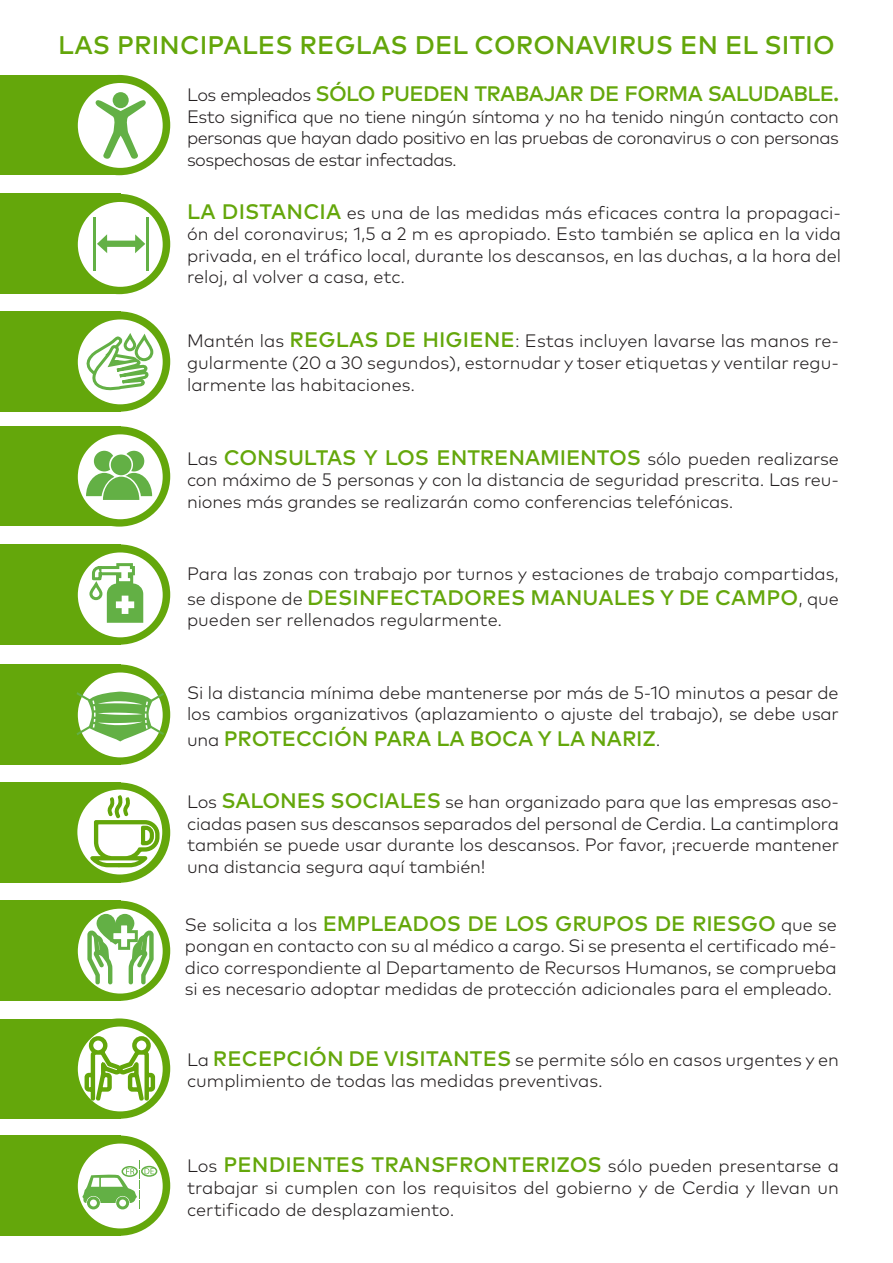
<style>
.page{position:relative;width:893px;height:1263px;background:#fff}
.page>*{position:absolute;margin:0;border:0;box-sizing:border-box;transform-origin:0 0}
.t1{font:500 25.5px "Mark Pro";letter-spacing:.005em;color:#63a60a}
.t2{font:500 21px "Mark Pro";letter-spacing:-.005em;color:#64a70b}
.t3{font:500 21px "Mark Pro";letter-spacing:-.03em;color:#64a70b}
.t4{font:300 18px/21.6px "Mark Pro";letter-spacing:-.01em;color:#231f20;text-align:justify}
.s1{font-weight:300;font-size:18px;color:#231f20}
.s2{font-weight:500;font-size:21px;color:#64a70b}
</style>
<div class="page">
<div style="left:0;top:75px;width:120px;height:100px;background:#64a70b"></div>
<div style="left:68px;top:75px;width:102px;height:100px;background:#64a70b;border-radius:50%"></div>
<div style="left:78px;top:83px;width:85px;height:85px;background:#fff;border-radius:50%"></div>
<div style="left:113px;top:92px;width:16px;height:16px;background:#63b045;border-radius:50%"></div>
<svg style="left:95px;top:99px;width:52px;height:60px"></svg>
<div style="left:0;top:194px;width:120px;height:100px;background:#64a70b"></div>
<div style="left:68px;top:194px;width:102px;height:100px;background:#64a70b;border-radius:50%"></div>
<div style="left:78px;top:202px;width:85px;height:85px;background:#fff;border-radius:50%"></div>
<svg style="left:97px;top:234px;width:48px;height:19px"></svg>
<hr style="left:94px;top:217px;width:2px;height:53px;background:#63b045">
<hr style="left:146px;top:217px;width:3px;height:53px;background:#63b045">
<div style="left:0;top:1135px;width:120px;height:100px;background:#64a70b"></div>
<div style="left:68px;top:1135px;width:102px;height:101px;background:#64a70b;border-radius:50%"></div>
<div style="left:78px;top:1143px;width:85px;height:85px;background:#fff;border-radius:50%"></div>
<svg style="left:83px;top:1161px;width:71px;height:48px"></svg>
<div style="left:141px;top:1166px;width:16px;height:11px;border:2px solid #63b045;border-radius:50%"></div>
<div style="left:0;top:426px;width:120px;height:100px;background:#64a70b"></div>
<div style="left:68px;top:426px;width:102px;height:101px;background:#64a70b;border-radius:50%"></div>
<div style="left:78px;top:434px;width:85px;height:85px;background:#fff;border-radius:50%"></div>
<div style="left:94px;top:451px;width:21px;height:20px;background:#63b045;border-radius:50%"></div>
<div style="left:124px;top:451px;width:20px;height:20px;background:#63b045;border-radius:50%"></div>
<svg style="left:109px;top:453px;width:24px;height:24px"></svg>
<div style="left:111px;top:454px;width:20px;height:21px;background:#63b045;border-radius:50%"></div>
<svg style="left:86px;top:473px;width:66px;height:27px"></svg>
<div style="left:0;top:1018px;width:120px;height:100px;background:#64a70b"></div>
<div style="left:68px;top:1018px;width:102px;height:101px;background:#64a70b;border-radius:50%"></div>
<div style="left:78px;top:1026px;width:85px;height:85px;background:#fff;border-radius:50%"></div>
<svg style="left:83px;top:1034px;width:74px;height:85px"></svg>
<div style="left:0;top:782px;width:120px;height:100px;background:#64a70b"></div>
<div style="left:68px;top:782px;width:102px;height:101px;background:#64a70b;border-radius:50%"></div>
<div style="left:77px;top:790px;width:85px;height:84px;background:#fff;border-radius:50%"></div>
<svg style="left:87px;top:793px;width:74px;height:76px"></svg>
<div style="left:0;top:311px;width:120px;height:100px;background:#64a70b"></div>
<div style="left:68px;top:311px;width:102px;height:101px;background:#64a70b;border-radius:50%"></div>
<div style="left:78px;top:319px;width:85px;height:85px;background:#fff;border-radius:50%"></div>
<svg style="left:77px;top:335px;width:72px;height:56px"></svg>
<svg style="left:136px;top:337px;width:16px;height:23px"></svg>
<div style="left:135px;top:335px;width:18px;height:26px;border:3px solid #63b045;border-radius:8px"></div>
<svg style="left:125px;top:336px;width:10px;height:14px"></svg>
<div style="left:124px;top:334px;width:12px;height:17px;border:3px solid #63b045;border-radius:5px"></div>
<div style="left:0;top:544px;width:120px;height:100px;background:#64a70b"></div>
<div style="left:68px;top:544px;width:102px;height:101px;background:#64a70b;border-radius:50%"></div>
<div style="left:78px;top:552px;width:85px;height:85px;background:#fff;border-radius:50%"></div>
<div style="left:89px;top:583px;width:13px;height:17px;border:3px solid #63b045;border-radius:5px"></div>
<svg style="left:90px;top:562px;width:53px;height:61px"></svg>
<div style="left:0;top:900px;width:120px;height:101px;background:#64a70b"></div>
<div style="left:68px;top:900px;width:102px;height:101px;background:#64a70b;border-radius:50%"></div>
<div style="left:78px;top:909px;width:85px;height:84px;background:#fff;border-radius:50%"></div>
<svg style="left:85px;top:914px;width:70px;height:74px"></svg>
<div style="left:0;top:664px;width:120px;height:100px;background:#64a70b"></div>
<div style="left:68px;top:664px;width:102px;height:101px;background:#64a70b;border-radius:50%"></div>
<div style="left:78px;top:672px;width:85px;height:85px;background:#fff;border-radius:50%"></div>
<svg style="left:77px;top:692px;width:87px;height:49px"></svg>
<h1 class="t1" style="left:58px;top:26px;width:778px">LAS PRINCIPALES REGLAS DEL CORONAVIRUS EN EL SITIO</h1>
<p class="t3" style="left:187px;top:78px;width:653px"><span class="s1">Los empleados</span> SÓLO PUEDEN TRABAJAR DE FORMA SALUDABLE.</p>
<p class="t4" style="left:187px;top:104px;width:653px">Esto significa que no tiene ningún síntoma y no ha tenido ningún contacto con personas que hayan dado positivo en las pruebas de coronavirus o con personas sospechosas de estar infectadas.</p>
<p class="t4" style="left:187px;top:200px;width:655px"><span class="s2">LA DISTANCIA</span> es una de las medidas más eficaces contra la propagaci&shy;ón del coronavirus; 1,5 a 2 m es apropiado. Esto también se aplica en la vida privada, en el tráfico local, durante los descansos, en las duchas, a la hora del reloj, al volver a casa, etc.</p>
<p class="t4" style="left:187px;top:329px;width:653px">Mantén las <span class="s2">REGLAS DE HIGIENE</span>: Estas incluyen lavarse las manos re&shy;gularmente (20 a 30 segundos), estornudar y toser etiquetas y ventilar regu&shy;larmente las habitaciones.</p>
<p class="t2" style="left:187px;top:441px;width:653px"><span class="s1">Las</span> CONSULTAS Y LOS ENTRENAMIENTOS <span class="s1">sólo pueden realizarse</span></p>
<p class="t4" style="left:187px;top:468px;width:653px">con máximo de 5 personas y con la distancia de seguridad prescrita. Las reu&shy;niones más grandes se realizarán como conferencias telefónicas.</p>
<p class="t4" style="left:187px;top:561px;width:653px">Para las zonas con trabajo por turnos y estaciones de trabajo compartidas,</p>
<p class="t2" style="left:187px;top:582px;width:653px"><span class="s1">se dispone de</span> DESINFECTADORES MANUALES Y DE CAMPO<span class="s1">, que</span></p>
<p class="t4" style="left:187px;top:608px;width:317px">pueden ser rellenados regularmente.</p>
<p class="t4" style="left:187px;top:680px;width:653px">Si la distancia mínima debe mantenerse por más de 5-10 minutos a pesar de los cambios organizativos (aplazamiento o ajuste del trabajo), se debe usar</p>
<p class="t2" style="left:187px;top:722px;width:475px"><span class="s1">una</span> PROTECCIÓN PARA LA BOCA Y LA NARIZ<span class="s1">.</span></p>
<p class="t4" style="left:187px;top:789px;width:653px">Los <span class="s2">SALONES SOCIALES</span> se han organizado para que las empresas aso&shy;ciadas pasen sus descansos separados del personal de Cerdia. La cantimplora también se puede usar durante los descansos. Por favor, ¡recuerde mantener una distancia segura aquí también!</p>
<p class="t2" style="left:185px;top:907px;width:653px"><span class="s1">Se solicita a los</span> EMPLEADOS DE LOS GRUPOS DE RIESGO <span class="s1">que se</span></p>
<p class="t4" style="left:185px;top:933px;width:653px">pongan en contacto con su al médico a cargo. Si se presenta el certificado mé&shy;dico correspondiente al Departamento de Recursos Humanos, se comprueba si es necesario adoptar medidas de protección adicionales para el empleado.</p>
<p class="t4" style="left:187px;top:1047px;width:653px">La <span class="s2">RECEPCIÓN DE VISITANTES</span> se permite sólo en casos urgentes y en cumplimiento de todas las medidas preventivas.</p>
<p class="t2" style="left:187px;top:1149px;width:653px"><span class="s1">Los</span> PENDIENTES TRANSFRONTERIZOS <span class="s1">sólo pueden presentarse a</span></p>
<p class="t4" style="left:187px;top:1175px;width:653px">trabajar si cumplen con los requisitos del gobierno y de Cerdia y llevan un certificado de desplazamiento.</p>
</div>
